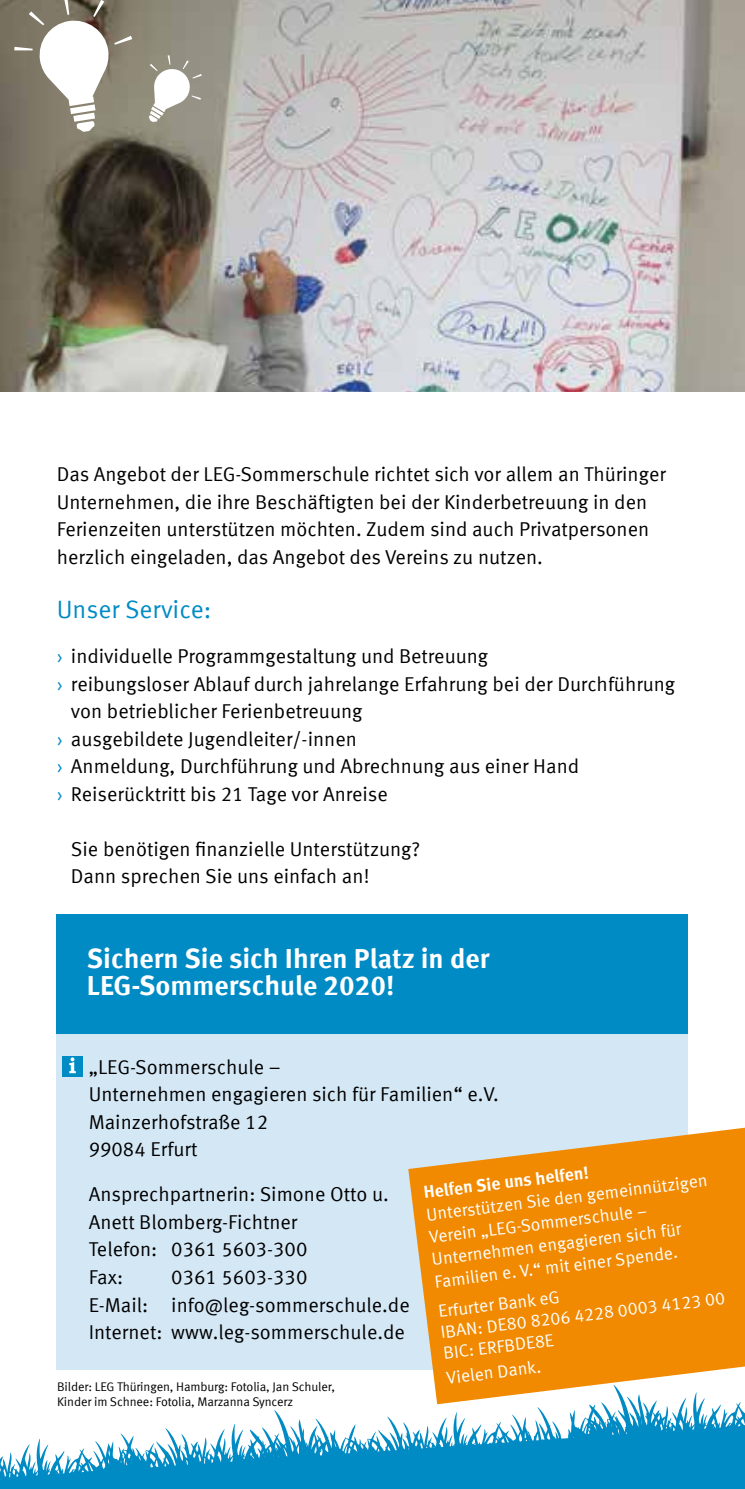
<style>
.page{position:relative;width:745px;height:1489px;background:#fff}
.page>*{position:absolute;margin:0;border:0;box-sizing:border-box;transform-origin:0 0}
.t1{font:700 27.5px/27.5px "Meta Offc";color:#fff}
.t2{font:25px "Meta Offc Norm";color:#008bc5}
.t3{font:20px/27.5px "Meta Offc Norm";color:#000}
.t4{font:17.5px/22.5px "Meta Offc Norm";color:#fff}
.t5{font:700 17.5px "Meta Offc";color:#fff}
.t6{font:12.5px/15px "Meta Offc Norm";letter-spacing:-.01em;color:#000}
.s1{color:#008bc5}
</style>
<div class="page">
<img style="left:0;top:0;width:744px;height:392px">
<div style="left:57px;top:1002px;width:630px;height:366px;background:#d4e7f5"></div>
<div style="left:57px;top:914px;width:630px;height:119px;background:#008bc5"></div>
<svg style="left:408px;top:1127px;width:336px;height:257px;fill:#f18a00"></svg>
<svg style="left:14px;top:0;width:118px;height:132px"></svg>
<svg style="left:234px;top:1384px;width:510px;height:41px"></svg>
<svg style="left:0;top:1425px;width:744px;height:63px;fill:#008bc5"></svg>
<div style="left:62px;top:1055px;width:21px;height:21px;background:#008bc5"></div>
<svg style="left:69px;top:1057px;width:7px;height:16px"></svg>
<svg style="left:148px;top:55px;width:54px;height:67px"></svg>
<p class="t3" style="left:57px;top:461px;width:610px">Das Angebot der LEG-Sommerschule richtet sich vor allem an Thüringer Unternehmen, die ihre Beschäftigten bei der Kinderbetreuung in den Ferienzeiten unterstützen möchten. Zudem sind auch Privatpersonen herzlich eingeladen, das Angebot des Vereins zu nutzen.</p>
<p class="t2" style="left:57px;top:595px;width:156px">Unser Service:</p>
<p class="t3" style="left:57px;top:643px;width:432px"><span class="s1">›</span> individuelle Programmgestaltung und Betreuung</p>
<p class="t3" style="left:57px;top:670px;width:619px"><span class="s1">›</span> reibungsloser Ablauf durch jahrelange Erfahrung bei der Durchführung</p>
<p class="t3" style="left:71px;top:698px;width:293px">von betrieblicher Ferienbetreuung</p>
<p class="t3" style="left:57px;top:725px;width:301px"><span class="s1">›</span> ausgebildete Jugendleiter/-innen</p>
<p class="t3" style="left:57px;top:753px;width:523px"><span class="s1">›</span> Anmeldung, Durchführung und Abrechnung aus einer Hand</p>
<p class="t3" style="left:57px;top:780px;width:332px"><span class="s1">›</span> Reiserücktritt bis 21 Tage vor Anreise</p>
<p class="t3" style="left:71px;top:835px;width:350px">Sie benötigen finanzielle Unterstützung?<br>Dann sprechen Sie uns einfach an!</p>
<h1 class="t1" style="left:87px;top:945px;width:404px">Sichern Sie sich Ihren Platz in der<br>LEG-Sommerschule 2020!</h1>
<p class="t3" style="left:89px;top:1053px;width:411px">„LEG-Sommerschule –<br>Unternehmen engagieren sich für Familien“ e.V.<br>Mainzerhofstraße 12<br>99084 Erfurt</p>
<p class="t3" style="left:89px;top:1181px;width:301px">Ansprechpartnerin: Simone Otto u.<br>Anett Blomberg-Fichtner<br>Telefon: 0361 5603-300<br>Fax:</p>
<p class="t5" style="left:422px;top:1181px;width:168px;rotate:-7deg">Helfen Sie uns helfen!</p>
<p class="t4" style="left:425px;top:1203px;width:284px;rotate:-7deg">Unterstützen Sie den gemeinnützigen Verein „LEG-Sommerschule – Unternehmen engagieren sich für Familien e. V.“ mit einer Spende.</p>
<p class="t4" style="left:437px;top:1301px;width:287px;line-height:21px;rotate:-7deg">Erfurter Bank eG<br>IBAN: DE80 8206 4228 0003 4123 00<br>BIC: ERFBDE8E</p>
<p class="t4" style="left:445px;top:1367px;width:97px;rotate:-7deg">Vielen Dank.</p>
<p class="t3" style="left:89px;top:1263px;width:322px;text-indent:83px">0361 5603-330<br>E-Mail: info@leg-sommerschule.de<br>Internet: www.leg-sommerschule.de</p>
<p class="t6" style="left:57px;top:1379px;width:279px">Bilder: LEG Thüringen, Hamburg: Fotolia, Jan Schuler,<br>Kinder im Schnee: Fotolia, Marzanna Syncerz</p>
</div>
